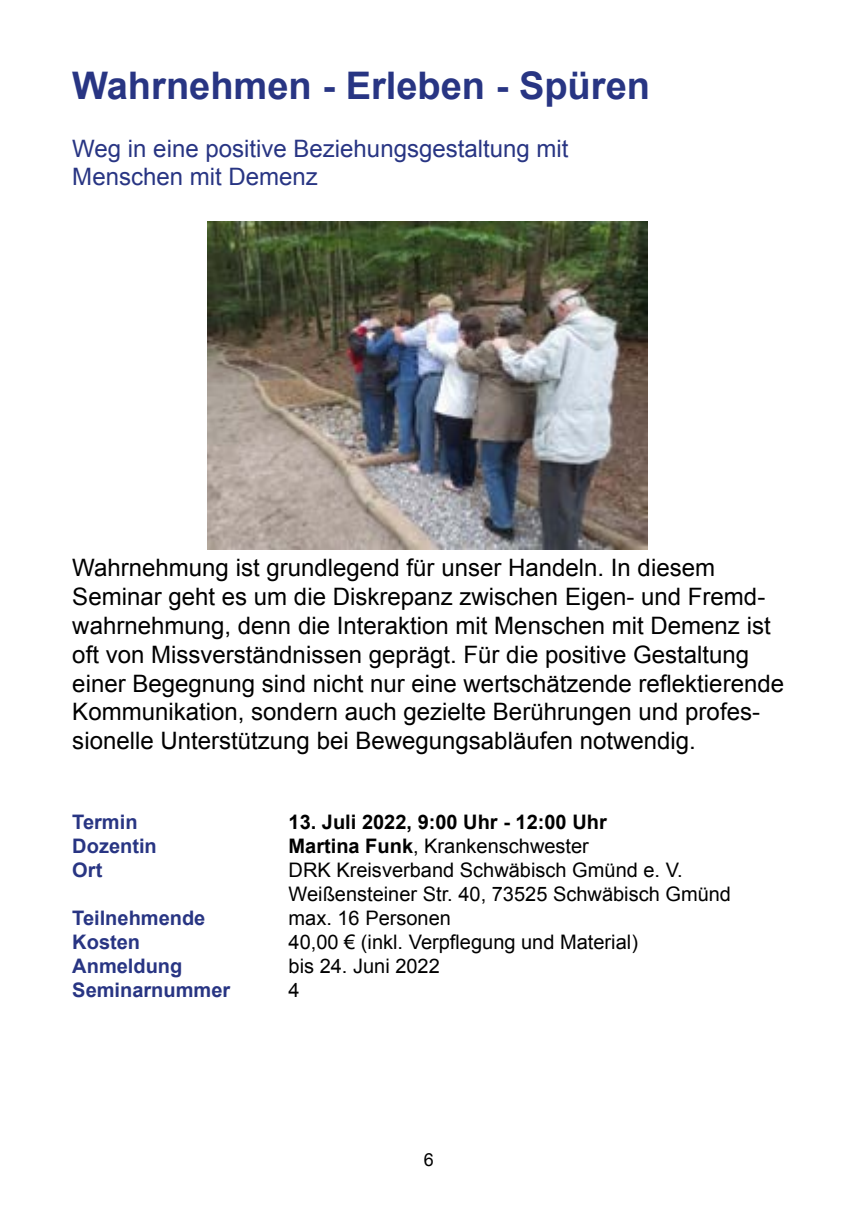
<style>
.page{position:relative;width:857px;height:1225px;background:#fff}
.page>*{position:absolute;margin:0;border:0;box-sizing:border-box;transform-origin:0 0}
.t1{font:700 38px "Arial";color:#283583}
.t2{font:24px/28.8px "Arial";color:#000}
.t3{font:24px/28.8px "Arial";color:#283583}
.t4{font:20px/24px "Arial";color:#000}
.t5{font:700 20px "Arial";color:#283583}
.t6{font:700 20px "Arial";color:#000}
.t7{font:18px "Arial";color:#000}
.s1{font-weight:700}
</style>
<div class="page">
<img style="left:207px;top:221px;width:440px;height:328px">
<h1 class="t1" style="left:72px;top:61px;width:579px">Wahrnehmen - Erleben - Spüren</h1>
<p class="t3" style="left:72px;top:134px;width:497px">Weg in eine positive Beziehungsgestaltung mit<br>Menschen mit Demenz</p>
<p class="t2" style="left:72px;top:554px;width:713px">Wahrnehmung ist grundlegend für unser Handeln. In diesem Seminar geht es um die Diskrepanz zwischen Eigen- und Fremd&shy;wahrnehmung, denn die Interaktion mit Menschen mit Demenz ist oft von Missverständnissen geprägt. Für die positive Gestaltung einer Begegnung sind nicht nur eine wertschätzende reflektierende Kommunikation, sondern auch gezielte Berührungen und profes&shy;sionelle Unterstützung bei Bewegungsabläufen notwendig.</p>
<p class="t5" style="left:72px;top:808px;width:67px">Termin</p>
<p class="t6" style="left:288px;top:808px;width:319px">13. Juli 2022, 9:00 Uhr - 12:00 Uhr</p>
<p class="t5" style="left:72px;top:832px;width:86px">Dozentin</p>
<p class="t4" style="left:288px;top:834px;width:302px"><span class="s1">Martina Funk</span>, Krankenschwester</p>
<p class="t5" style="left:72px;top:856px;width:31px">Ort</p>
<p class="t4" style="left:288px;top:858px;width:444px">DRK Kreisverband Schwäbisch Gmünd e. V.<br>Weißensteiner Str. 40, 73525 Schwäbisch Gmünd</p>
<p class="t5" style="left:72px;top:904px;width:134px">Teilnehmende</p>
<p class="t4" style="left:288px;top:906px;width:164px">max. 16 Personen</p>
<p class="t5" style="left:72px;top:928px;width:69px">Kosten</p>
<p class="t4" style="left:288px;top:930px;width:351px">40,00 € (inkl. Verpflegung und Material)</p>
<p class="t5" style="left:72px;top:952px;width:112px">Anmeldung</p>
<p class="t4" style="left:288px;top:954px;width:153px">bis 24. Juni 2022</p>
<p class="t5" style="left:72px;top:976px;width:159px">Seminarnummer</p>
<p class="t4" style="left:288px;top:978px;width:13px">4</p>
<p class="t7" style="left:423px;top:1148px;width:12px">6</p>
</div>
